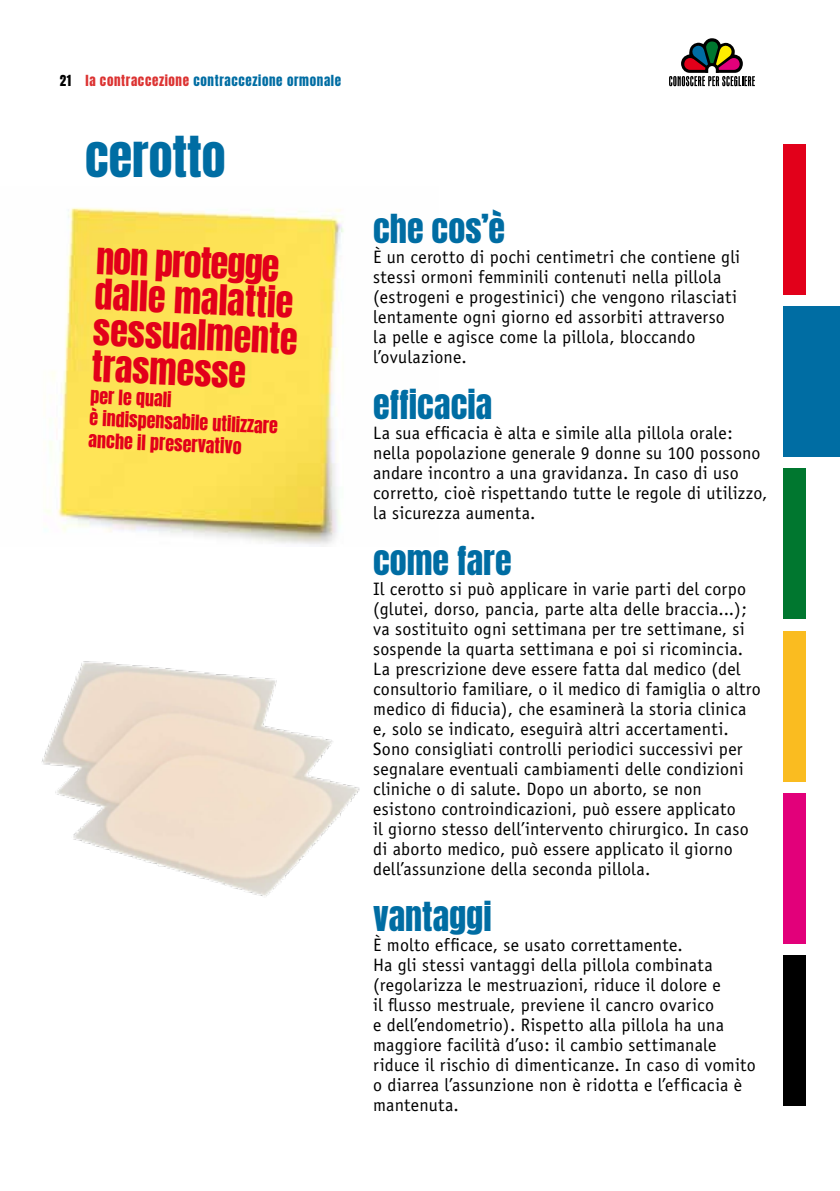
<style>
.page{position:relative;width:840px;height:1191px;background:#fff}
.page>*{position:absolute;margin:0;border:0;box-sizing:border-box;transform-origin:0 0}
.t1{font:48px "Anton";color:#006da3}
.t2{font:36px/36px "Anton";color:#e2001a}
.t3{font:34px "Anton";color:#006da3}
.t4{font:18px/20px "Officina Sans";letter-spacing:.01em;color:#000}
.t5{font:18px/21.8px "Anton";color:#e2001a}
.t6{font:13px "Anton";letter-spacing:.05em;color:#006da3}
.s1{color:#000}
.s2{color:#dc3332}
</style>
<div class="page">
<svg style="left:669px;top:38px;width:85px;height:48px"></svg>
<div style="left:782px;top:306px;width:57px;height:150px;background:#006da3"></div>
<div style="left:782px;top:144px;width:23px;height:150px;background:#e2001a"></div>
<div style="left:782px;top:468px;width:23px;height:151px;background:#00772f"></div>
<div style="left:782px;top:630px;width:23px;height:151px;background:#fabc20"></div>
<div style="left:782px;top:793px;width:23px;height:150px;background:#e2007a"></div>
<div style="left:782px;top:955px;width:23px;height:151px;background:#000"></div>
<img style="left:45px;top:207px;width:299px;height:338px">
<img style="left:42px;top:661px;width:318px;height:235px">
<p class="t6" style="left:60px;top:74px;width:283px"><span class="s1">21</span> <span class="s2">la contraccezione</span> contraccezione ormonale</p>
<h1 class="t1" style="left:85px;top:132px;width:142px">cerotto</h1>
<h2 class="t2" style="left:96px;top:244px;width:206px;rotate:2deg">non protegge dalle malattie sessualmente trasmesse</h2>
<p class="t5" style="left:91px;top:386px;width:190px;rotate:3deg">per le quali<br>è indispensabile utilizzare anche il preservativo</p>
<h3 class="t3" style="left:373px;top:211px;width:133px">che cos’è</h3>
<p class="t4" style="left:373px;top:247px;width:368px">È un cerotto di pochi centimetri che contiene gli stessi ormoni femminili contenuti nella pillola (estrogeni e progestinici) che vengono rilasciati lentamente ogni giorno ed assorbiti attraverso la pelle e agisce come la pillola, bloccando l’ovulazione.</p>
<h3 class="t3" style="left:373px;top:387px;width:120px">efficacia</h3>
<p class="t4" style="left:373px;top:423px;width:396px">La sua efficacia è alta e simile alla pillola orale: nella popolazione generale 9 donne su 100 possono andare incontro a una gravidanza. In caso di uso corretto, cioè rispettando tutte le regole di utilizzo, la sicurezza aumenta.</p>
<h3 class="t3" style="left:373px;top:543px;width:140px">come fare</h3>
<p class="t4" style="left:373px;top:579px;width:389px">Il cerotto si può applicare in varie parti del corpo (glutei, dorso, pancia, parte alta delle braccia...); va sostituito ogni settimana per tre settimane, si sospende la quarta settimana e poi si ricomincia.<br>La prescrizione deve essere fatta dal medico (del consultorio familiare, o il medico di famiglia o altro medico di fiducia), che esaminerà la storia clinica e, solo se indicato, eseguirà altri accertamenti.<br>Sono consigliati controlli periodici successivi per segnalare eventuali cambiamenti delle condizioni cliniche o di salute. Dopo un aborto, se non esistono controindicazioni, può essere applicato<br>il giorno stesso dell’intervento chirurgico. In caso di aborto medico, può essere applicato il giorno dell’assunzione della seconda pillola.</p>
<h3 class="t3" style="left:373px;top:899px;width:120px">vantaggi</h3>
<p class="t4" style="left:373px;top:935px;width:384px">È molto efficace, se usato correttamente.<br>Ha gli stessi vantaggi della pillola combinata (regolarizza le mestruazioni, riduce il dolore e<br>il flusso mestruale, previene il cancro ovarico<br>e dell’endometrio). Rispetto alla pillola ha una maggiore facilità d’uso: il cambio settimanale riduce il rischio di dimenticanze. In caso di vomito o diarrea l’assunzione non è ridotta e l’efficacia è mantenuta.</p>
</div>
